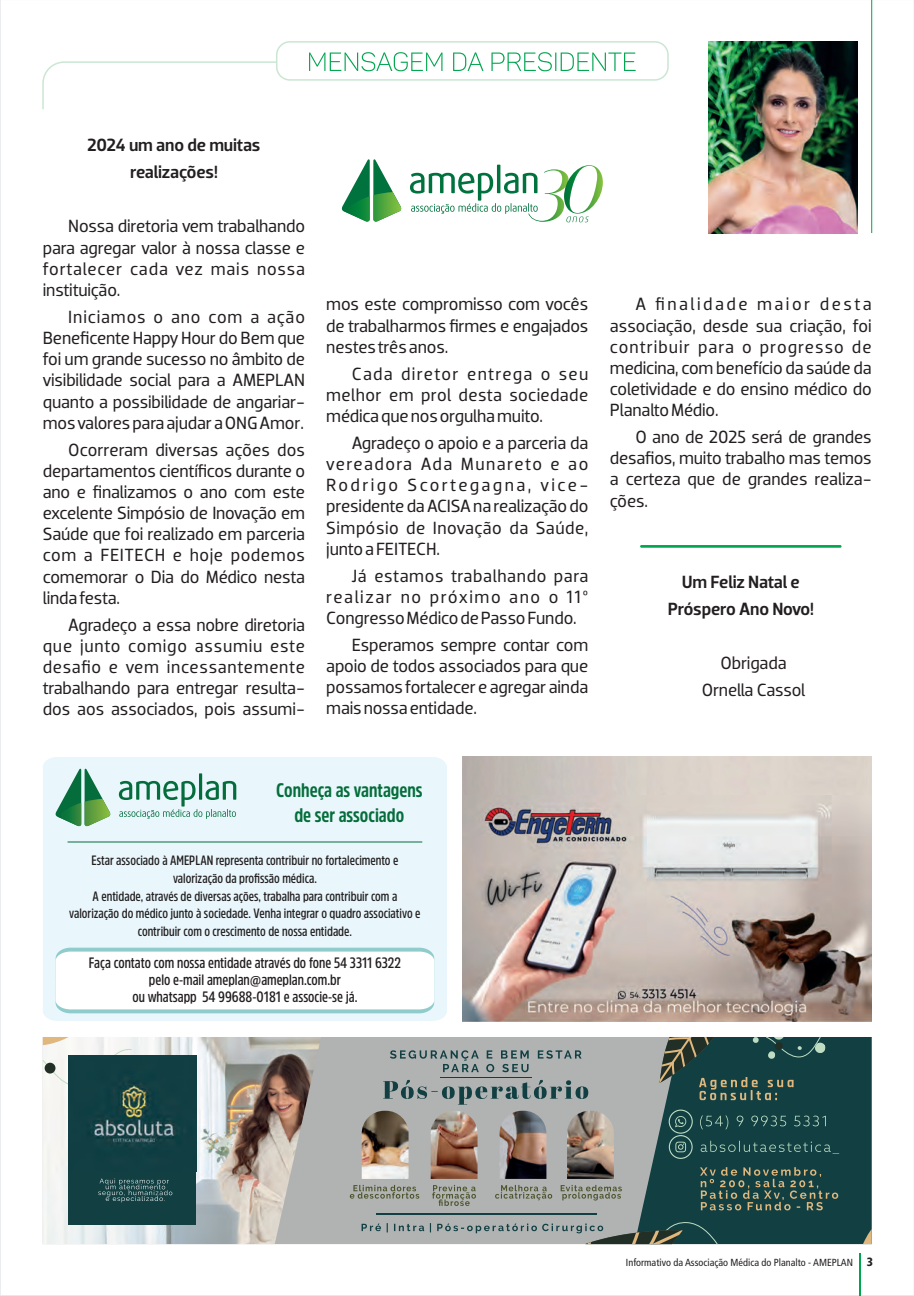
<style>
.page{position:relative;width:914px;height:1296px;background:#fff}
.page>*{position:absolute;margin:0;border:0;box-sizing:border-box;transform-origin:0 0}
.t1{font:700 19.5px/25.2px "Amsi Pro Cond";color:#056d3b;text-align:center}
.t2{font:18px/21.1px "Dobra";letter-spacing:-.01em;color:#231f20;text-align:justify}
.t3{font:500 18px/27px "Dobra";letter-spacing:-.01em;color:#231f20;text-align:center}
.t4{font:600 15px/17.4px "Amsi Pro Cond";color:#231f20;text-align:center}
.t5{font:600 13.5px/17.9px "Amsi Pro Cond";color:#231f20;text-align:center}
.t6{font:condensed 10.2px "Frutiger";color:#231f20}
.s1{font-weight:900;font-size:11.85px}
</style>
<div class="page">
<hr style="left:859px;top:1253px;width:1px;height:43px;background:#00a54f">
<svg style="left:309px;top:52px;width:326px;height:19px"></svg>
<div style="left:276px;top:41px;width:392px;height:40px;border:2px solid #cbe6d3;border-radius:13px"></div>
<svg style="left:42px;top:61px;width:236px;height:48px"></svg>
<hr style="left:871px;top:0;width:1px;height:233px;background:#00a54f">
<img style="left:462px;top:795px;width:409px;height:226px">
<img style="left:708px;top:42px;width:149px;height:191px">
<hr style="left:640px;top:545px;width:201px;height:3px;background:#00a54f">
<div style="left:321px;top:1037px;width:313px;height:207px;background:#b1b3b3"></div>
<img style="left:43px;top:1037px;width:278px;height:207px">
<svg style="left:634px;top:1037px;width:237px;height:207px;background:#285052"></svg>
<svg style="left:862px;top:1229px;width:9px;height:15px"></svg>
<svg style="left:42px;top:1037px;width:90px;height:51px"></svg>
<div style="left:45px;top:1063px;width:10px;height:11px;background:#222f27;border-radius:50%"></div>
<div style="left:668px;top:1135px;width:24px;height:24px;border:1px solid #beddc3;border-radius:50%"></div>
<svg style="left:675px;top:1142px;width:11px;height:10px"></svg>
<div style="left:668px;top:1110px;width:24px;height:24px;border:1px solid #beddc3;border-radius:50%"></div>
<svg style="left:675px;top:1116px;width:11px;height:11px"></svg>
<svg style="left:432px;top:1185px;width:44px;height:21px"></svg>
<svg style="left:495px;top:1185px;width:57px;height:15px"></svg>
<svg style="left:560px;top:1185px;width:62px;height:16px"></svg>
<svg style="left:383px;top:1080px;width:205px;height:25px;background:#899697"></svg>
<svg style="left:659px;top:1036px;width:166px;height:64px;background:#30524e"></svg>
<svg style="left:390px;top:1050px;width:191px;height:22px;background:#939d9e"></svg>
<svg style="left:700px;top:1115px;width:125px;height:14px;background:#265251"></svg>
<svg style="left:700px;top:1141px;width:139px;height:13px;background:#275353"></svg>
<svg style="left:700px;top:1167px;width:138px;height:43px;background:#38564d"></svg>
<svg style="left:350px;top:1185px;width:69px;height:14px"></svg>
<img style="left:362px;top:1111px;width:46px;height:68px">
<img style="left:430px;top:1111px;width:47px;height:68px">
<img style="left:499px;top:1111px;width:47px;height:68px">
<img style="left:567px;top:1111px;width:47px;height:68px">
<svg style="left:361px;top:1222px;width:357px;height:23px;background:#879291"></svg>
<hr style="left:440px;top:1077px;width:92px;height:1px;background:#113f42">
<hr style="left:376px;top:1213px;width:221px;height:1px;background:#113f42">
<div style="left:68px;top:1145px;width:128px;height:80px;background:#113f42"></div>
<img style="left:68px;top:1056px;width:128px;height:90px">
<svg style="left:98px;top:1178px;width:74px;height:24px"></svg>
<svg style="left:341px;top:159px;width:61px;height:63px"></svg>
<svg style="left:410px;top:165px;width:193px;height:57px"></svg>
<div style="left:43px;top:757px;width:404px;height:264px;background:#e9f7fd"></div>
<svg style="left:56px;top:948px;width:378px;height:65px"></svg>
<svg style="left:55px;top:768px;width:56px;height:59px;background:#88bb9c"></svg>
<svg style="left:119px;top:773px;width:117px;height:46px;background:#b5d7d0"></svg>
<hr style="left:67px;top:842px;width:355px;height:1px;background:#056d3b">
<p class="t3" style="left:87px;top:134px;width:175px">2024 um ano de muitas realizações!</p>
<p class="t2" style="left:43px;top:217px;width:264px;text-indent:26px">Nossa diretoria vem trabalhando para agregar valor à nossa classe e fortalecer cada vez mais nossa instituição.</p>
<p class="t2" style="left:43px;top:308px;width:264px;text-indent:26px">Iniciamos o ano com a ação Beneficente Happy Hour do Bem que foi um grande sucesso no âmbito de visibilidade social para a AMEPLAN quanto a possibilidade de angariar&shy;mos valores para ajudar a ONG Amor.</p>
<p class="t2" style="left:43px;top:441px;width:264px;text-indent:26px">Ocorreram diversas ações dos departamentos científicos durante o ano e finalizamos o ano com este excelente Simpósio de Inovação em Saúde que foi realizado em parceria com a FEITECH e hoje podemos comemorar o Dia do Médico nesta linda festa.</p>
<p class="t2" style="left:43px;top:616px;width:264px;text-indent:26px">Agradeço a essa nobre diretoria que junto comigo assumiu este desafio e vem incessantemente trabalhando para entregar resulta&shy;dos aos associados, pois assumi-</p>
<p class="t2" style="left:326px;top:295px;width:263px">mos este compromisso com vocês de trabalharmos firmes e engajados nestes três anos.</p>
<p class="t2" style="left:326px;top:365px;width:263px;text-indent:26px">Cada diretor entrega o seu melhor em prol desta sociedade médica que nos orgulha muito.</p>
<p class="t2" style="left:326px;top:434px;width:263px;text-indent:26px">Agradeço o apoio e a parceria da vereadora Ada Munareto e ao Rodrigo Scortegagna, vice&shy;presidente da ACISA na realização do Simpósio de Inovação da Saúde, junto a FEITECH.</p>
<p class="t2" style="left:326px;top:567px;width:263px;text-indent:26px">Já estamos trabalhando para realizar no próximo ano o 11º Congresso Médico de Passo Fundo.</p>
<p class="t2" style="left:326px;top:636px;width:263px;text-indent:26px">Esperamos sempre contar com apoio de todos associados para que possamos fortalecer e agregar ainda mais nossa entidade.</p>
<p class="t2" style="left:610px;top:295px;width:263px;text-indent:26px">A finalidade maior desta associação, desde sua criação, foi contribuir para o progresso de medicina, com benefício da saúde da coletividade e do ensino médico do Planalto Médio.</p>
<p class="t2" style="left:610px;top:428px;width:263px;text-indent:26px">O ano de 2025 será de grandes desafios, muito trabalho mas temos a certeza que de grandes realiza&shy;ções.</p>
<p class="t3" style="left:667px;top:570px;width:148px">Um Feliz Natal e<br>Próspero Ano Novo!</p>
<p class="t2" style="left:702px;top:651px;width:105px;line-height:27px;text-align:center">Obrigada<br>Ornella Cassol</p>
<p class="t1" style="left:276px;top:778px;width:148px">Conheça as vantagens de ser associado</p>
<p class="t5" style="left:69px;top:852px;width:353px">Estar associado à AMEPLAN representa contribuir no fortalecimento e valorização da profissão médica.<br>A entidade, através de diversas ações, trabalha para contribuir com a valorização do médico junto à sociedade. Venha integrar o quadro associativo e contribuir com o crescimento de nossa entidade.</p>
<p class="t4" style="left:89px;top:955px;width:313px">Faça contato com nossa entidade através do fone 54 3311 6322 pelo e-mail ameplan@ameplan.com.br<br>ou whatsapp 54 99688-0181 e associe-se já.</p>
<p class="t6" style="left:626px;top:1259px;width:248px">Informativo da Associação Médica do Planalto - AMEPLAN <span class="s1">3</span></p>
</div>
